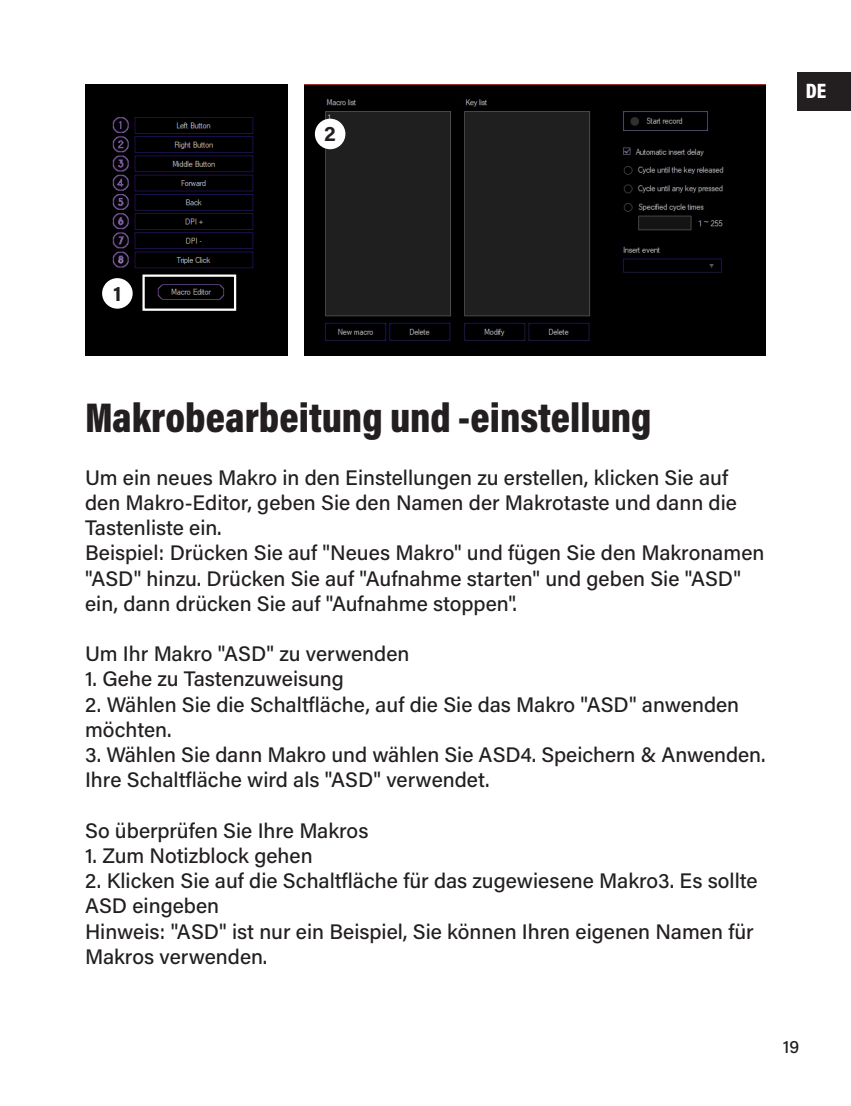
<style>
.page{position:relative;width:851px;height:1106px;background:#fff}
.page>*{position:absolute;margin:0;border:0;box-sizing:border-box;transform-origin:0 0}
.t1{font:900 42px "Acumin Pro Cond";color:#231f20}
.t2{font:500 21px/25.2px "Acumin Pro";color:#231f20}
.t3{font:700 21px "Acumin Pro";color:#231f20}
.t4{font:900 21px "Acumin Pro Cond";color:#fff}
.t5{font:500 18px "Acumin Pro";color:#231f20}
</style>
<div class="page">
<img style="left:304px;top:85px;width:461px;height:270px">
<img style="left:85px;top:85px;width:202px;height:270px">
<div style="left:142px;top:274px;width:94px;height:37px;border:2px solid #fff"></div>
<div style="left:102px;top:278px;width:31px;height:31px;background:#fff;border-radius:50%"></div>
<div style="left:315px;top:119px;width:30px;height:30px;background:#fff;border-radius:50%"></div>
<div style="left:797px;top:72px;width:53px;height:38px;background:#231f20"></div>
<p class="t3" style="left:324px;top:119px;width:13px">2</p>
<p class="t4" style="left:805px;top:77px;width:22px">DE</p>
<p class="t3" style="left:113px;top:278px;width:10px">1</p>
<p class="t1" style="left:85px;top:390px;width:568px">Makrobearbeitung und -einstellung</p>
<p class="t2" style="left:85px;top:464px;width:653px">Um ein neues Makro in den Einstellungen zu erstellen, klicken Sie auf den Makro-Editor, geben Sie den Namen der Makrotaste und dann die<br>Tastenliste ein.</p>
<p class="t2" style="left:85px;top:539px;width:680px">Beispiel: Drücken Sie auf "Neues Makro" und fügen Sie den Makronamen "ASD" hinzu. Drücken Sie auf "Aufnahme starten" und geben Sie "ASD" ein, dann drücken Sie auf "Aufnahme stoppen".</p>
<p class="t2" style="left:85px;top:640px;width:326px">Um Ihr Makro "ASD" zu verwenden</p>
<p class="t2" style="left:85px;top:665px;width:260px">1. Gehe zu Tastenzuweisung</p>
<p class="t2" style="left:85px;top:691px;width:655px">2. Wählen Sie die Schaltfläche, auf die Sie das Makro "ASD" anwenden möchten.</p>
<p class="t2" style="left:85px;top:741px;width:681px">3. Wählen Sie dann Makro und wählen Sie ASD4. Speichern &amp; Anwenden.<br>Ihre Schaltfläche wird als "ASD" verwendet.</p>
<p class="t2" style="left:85px;top:817px;width:285px">So überprüfen Sie Ihre Makros</p>
<p class="t2" style="left:85px;top:842px;width:229px">1. Zum Notizblock gehen</p>
<p class="t2" style="left:85px;top:867px;width:674px">2. Klicken Sie auf die Schaltfläche für das zugewiesene Makro3. Es sollte<br>ASD eingeben</p>
<p class="t2" style="left:85px;top:917px;width:670px">Hinweis: "ASD" ist nur ein Beispiel, Sie können Ihren eigenen Namen für<br>Makros verwenden.</p>
<p class="t5" style="left:782px;top:1034px;width:18px">19</p>
</div>
